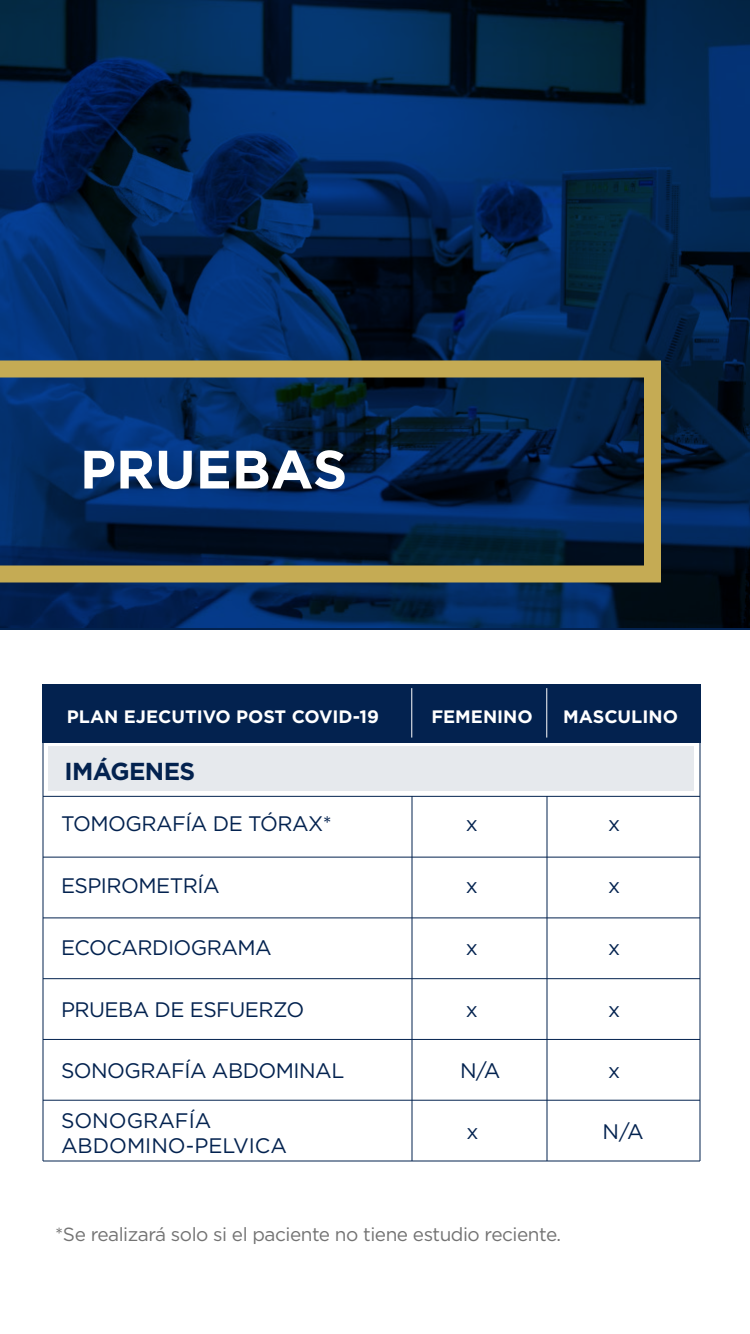
<style>
.page{position:relative;width:750px;height:1334px;background:#fff}
.page>*{position:absolute;margin:0;border:0;box-sizing:border-box;transform-origin:0 0}
.t1{font:700 53.9px "Gotham";color:#fff}
.t2{font:700 24.5px "Gotham";letter-spacing:-.025em;color:#03224f}
.t3{font:21px "Gotham";letter-spacing:-.025em;color:#03224f}
.t4{font:21px/24.9px "Gotham";color:#03224f}
.t5{font:19px "Gotham";letter-spacing:-.025em;color:#737373}
.t6{font:700 18px "Gotham";color:#fff}
</style>
<div class="page">
<svg style="left:0;top:0;width:750px;height:630px;background:#032550"></svg>
<div style="left:48px;top:746px;width:646px;height:45px;background:#e6e9ed"></div>
<div style="left:42px;top:684px;width:659px;height:58px;background:#03224f"></div>
<svg style="left:0;top:360px;width:661px;height:222px;background:#243b50"></svg>
<hr style="left:43px;top:796px;width:657px;height:1px;background:#03224f">
<hr style="left:43px;top:857px;width:657px;height:1px;background:#03224f">
<hr style="left:43px;top:917px;width:657px;height:1px;background:#03224f">
<hr style="left:43px;top:978px;width:657px;height:1px;background:#03224f">
<hr style="left:43px;top:1039px;width:657px;height:1px;background:#03224f">
<hr style="left:43px;top:1100px;width:657px;height:1px;background:#03224f">
<hr style="left:43px;top:1160px;width:657px;height:2px;background:#03224f">
<hr style="left:412px;top:796px;width:1px;height:365px;background:#03224f">
<hr style="left:546px;top:796px;width:2px;height:365px;background:#03224f">
<hr style="left:700px;top:736px;width:1px;height:425px;background:#03224f">
<hr style="left:42px;top:738px;width:2px;height:423px;background:#03224f">
<hr style="left:411px;top:688px;width:1px;height:50px;background:#fff">
<hr style="left:546px;top:688px;width:1px;height:50px;background:#fff">
<h1 class="t1" style="left:80px;top:434px;width:269px">PRUEBAS</h1>
<p class="t6" style="left:67px;top:705px;width:314px">PLAN EJECUTIVO POST COVID-19</p>
<p class="t6" style="left:431px;top:705px;width:103px">FEMENINO</p>
<p class="t6" style="left:563px;top:705px;width:116px">MASCULINO</p>
<p class="t2" style="left:65px;top:755px;width:132px">IMÁGENES</p>
<p class="t3" style="left:61px;top:810px;width:272px">TOMOGRAFÍA DE TÓRAX*</p>
<p class="t3" style="left:466px;top:810px;width:14px">x</p>
<p class="t3" style="left:608px;top:810px;width:14px">x</p>
<p class="t3" style="left:61px;top:872px;width:160px">ESPIROMETRÍA</p>
<p class="t3" style="left:466px;top:872px;width:14px">x</p>
<p class="t3" style="left:608px;top:872px;width:14px">x</p>
<p class="t3" style="left:61px;top:934px;width:212px">ECOCARDIOGRAMA</p>
<p class="t3" style="left:466px;top:934px;width:14px">x</p>
<p class="t3" style="left:608px;top:934px;width:14px">x</p>
<p class="t3" style="left:61px;top:996px;width:245px">PRUEBA DE ESFUERZO</p>
<p class="t3" style="left:466px;top:996px;width:14px">x</p>
<p class="t3" style="left:608px;top:996px;width:14px">x</p>
<p class="t3" style="left:61px;top:1057px;width:285px">SONOGRAFÍA ABDOMINAL</p>
<p class="t3" style="left:460px;top:1057px;width:42px">N/A</p>
<p class="t3" style="left:608px;top:1057px;width:14px">x</p>
<p class="t4" style="left:61px;top:1108px;width:228px">SONOGRAFÍA<br>ABDOMINO-PELVICA</p>
<p class="t3" style="left:466px;top:1118px;width:14px">x</p>
<p class="t3" style="left:603px;top:1118px;width:43px">N/A</p>
<p class="t5" style="left:55px;top:1222px;width:507px">*Se realizará solo si el paciente no tiene estudio reciente.</p>
</div>
